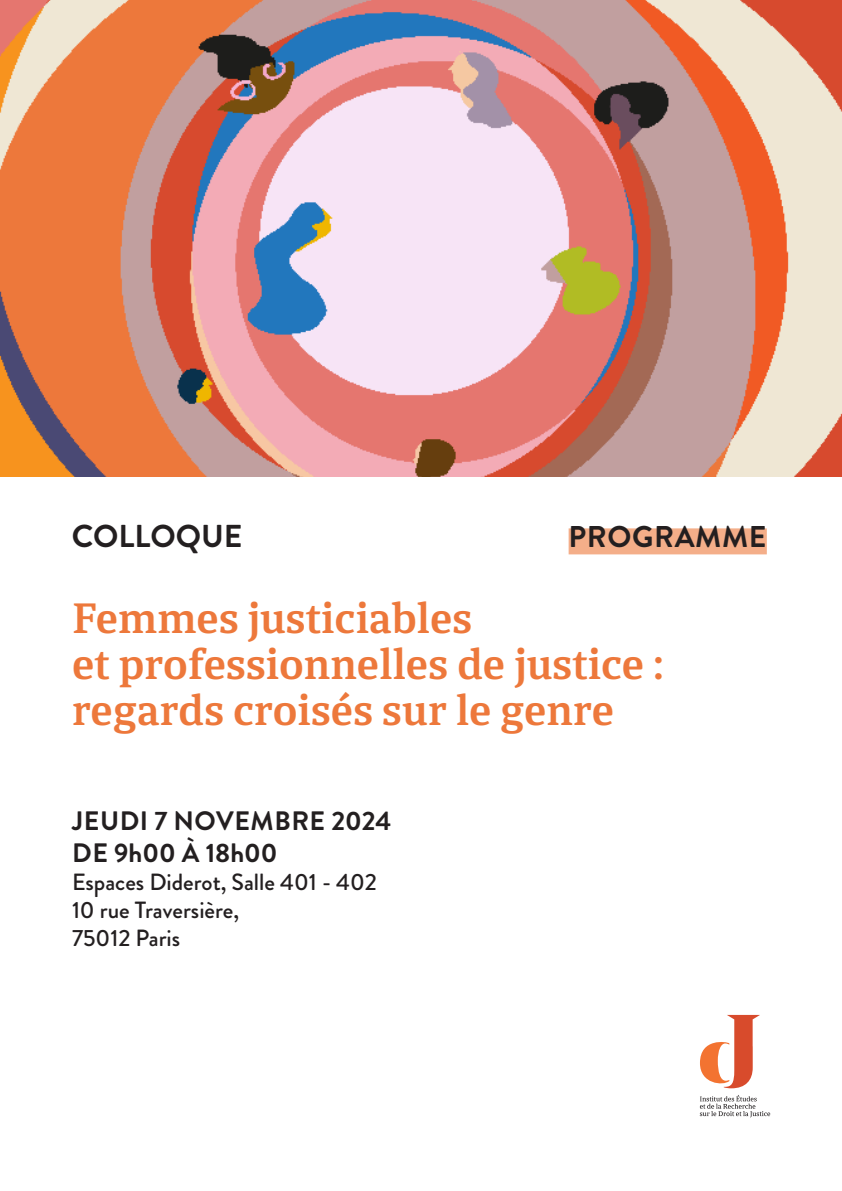
<style>
.page{position:relative;width:842px;height:1191px;background:#fff}
.page>*{position:absolute;margin:0;border:0;box-sizing:border-box;transform-origin:0 0}
.t1{font:600 46px/46px "Calicanto";color:#ed783b}
.t2{font:700 31.6px "Brandon Grotesque";color:#231f20}
.Style_de_paragraphe_2{font:700 30px "Brandon Grotesque";letter-spacing:.02em;color:#231f20}
.t3{font:700 26.6px "Brandon Grotesque";letter-spacing:.015em;color:#231f20}
.t4{font:500 23.4px "Brandon Grotesque";color:#231f20}
</style>
<div class="page">
<img style="left:0;top:0;width:842px;height:476px">
<div style="left:569px;top:528px;width:198px;height:26px;background:#f4ae89"></div>
<svg style="left:700px;top:1095px;width:70px;height:22px"></svg>
<svg style="left:700px;top:1015px;width:60px;height:73px"></svg>
<p class="t2" style="left:72px;top:514px;width:172px">COLLOQUE</p>
<p class="Style_de_paragraphe_2" style="left:569px;top:516px;width:199px">PROGRAMME</p>
<p class="t1" style="left:72px;top:595px;width:594px">Femmes justiciables<br>et professionnelles de justice : regards croisés sur le genre</p>
<p class="t3" style="left:72px;top:802px;width:321px">JEUDI 7 NOVEMBRE 2024</p>
<p class="t3" style="left:72px;top:834px;width:207px">DE 9h00 À 18h00</p>
<p class="t4" style="left:72px;top:866px;width:306px">Espaces Diderot, Salle 401 - 402</p>
<p class="t4" style="left:72px;top:894px;width:169px">10 rue Traversière,</p>
<p class="t4" style="left:72px;top:922px;width:110px">75012 Paris</p>
</div>
